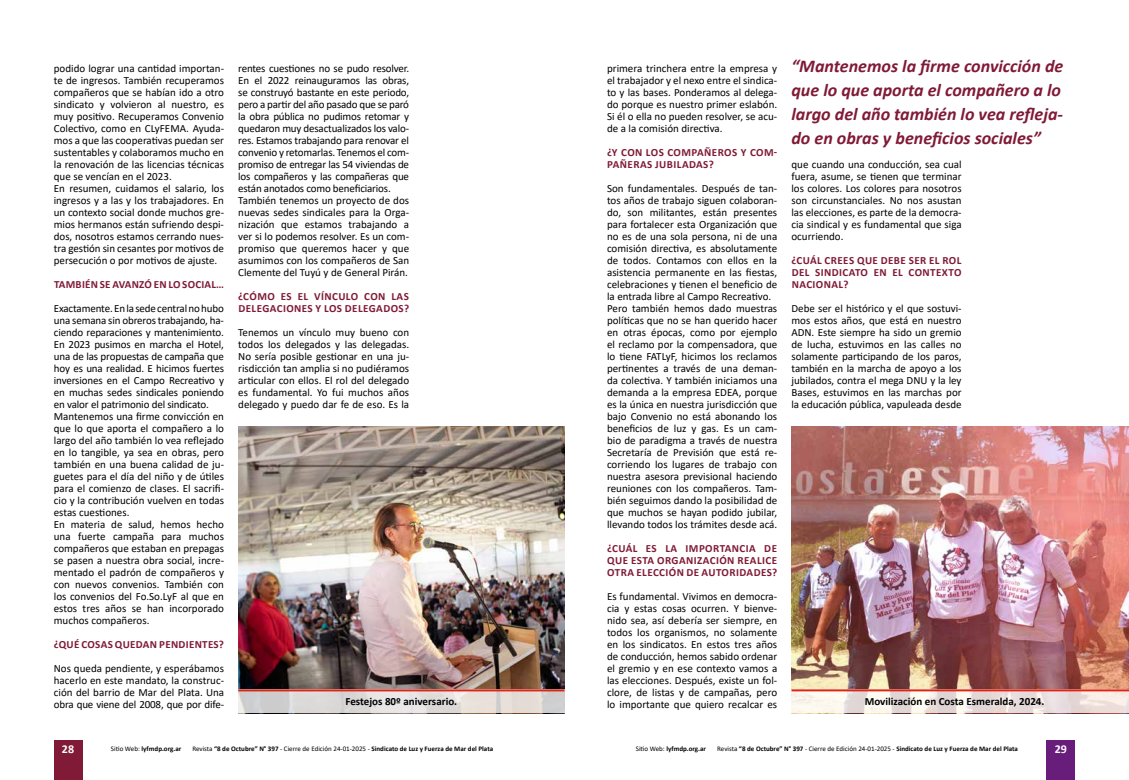
<style>
.page{position:relative;width:1129px;height:780px;background:#fff}
.page>*{position:absolute;margin:0;border:0;box-sizing:border-box;transform-origin:0 0}
.t1{font:italic 700 18px/24px "Calibri";color:#801a36}
.t2{font:700 12px "Calibri";color:#fff}
.t3{font:11px/12px "Calibri";color:#000;text-align:justify}
.t4{font:700 11px/12px "Calibri";letter-spacing:.04em;color:#801a36}
.t5{font:700 11px "Calibri";color:#000}
.t6{font:700 11px "Calibri";letter-spacing:.02em;color:#801a36}
.t7{font:700 7px "Calibri";color:#000}
.s1{font-weight:400}
</style>
<div class="page">
<img style="left:238px;top:426px;width:326px;height:263px">
<div style="left:54px;top:740px;width:28px;height:40px;background:#801a36"></div>
<img style="left:791px;top:426px;width:337px;height:263px">
<div style="left:1046px;top:740px;width:28px;height:40px;background:#691d7a"></div>
<svg style="left:238px;top:691px;width:326px;height:22px;background:#ddd7d5"></svg>
<hr style="left:238px;top:689px;width:326px;height:2px;background:#de2414">
<svg style="left:791px;top:691px;width:337px;height:22px"></svg>
<hr style="left:791px;top:689px;width:337px;height:2px;background:#de2414">
<p class="t3" style="left:54px;top:62px;width:172px;text-align:left">podido lograr una cantidad importan&shy;te de ingresos. También recuperamos compañeros que se habían ido a otro sindicato y volvieron al nuestro, es muy positivo. Recuperamos Convenio Colectivo, como en CLyFEMA. Ayuda&shy;mos a que las cooperativas puedan ser sustentables y colaboramos mucho en la renovación de las licencias técnicas que se vencían en el 2023.<br>En resumen, cuidamos el salario, los ingresos y a las y los trabajadores. En un contexto social donde muchos gre&shy;mios hermanos están sufriendo despi&shy;dos, nosotros estamos cerrando nues&shy;tra gestión sin cesantes por motivos de persecución o por motivos de ajuste.</p>
<p class="t6" style="left:54px;top:277px;width:171px">TAMBIÉN SE AVANZÓ EN LO SOCIAL…</p>
<p class="t3" style="left:54px;top:302px;width:172px;text-align:left">Exactamente. En la sede central no hubo una semana sin obreros trabajando, ha&shy;ciendo reparaciones y mantenimiento.<br>En 2023 pusimos en marcha el Hotel, una de las propuestas de campaña que hoy es una realidad. E hicimos fuertes inversiones en el Campo Recreativo y en muchas sedes sindicales poniendo en valor el patrimonio del sindicato.<br>Mantenemos una firme convicción en que lo que aporta el compañero a lo largo del año también lo vea reflejado en lo tangible, ya sea en obras, pero también en una buena calidad de ju&shy;guetes para el día del niño y de útiles para el comienzo de clases. El sacrifi&shy;cio y la contribución vuelven en todas estas cuestiones.<br>En materia de salud, hemos hecho una fuerte campaña para muchos compañeros que estaban en prepagas se pasen a nuestra obra social, incre&shy;mentado el padrón de compañeros y con nuevos convenios. También con los convenios del Fo.So.LyF al que en estos tres años se han incorporado muchos compañeros.</p>
<p class="t4" style="left:54px;top:638px;width:172px">¿QUÉ COSAS QUEDAN PENDIENTES?</p>
<p class="t3" style="left:54px;top:662px;width:172px">Nos queda pendiente, y esperábamos hacerlo en este mandato, la construc&shy;ción del barrio de Mar del Plata. Una obra que viene del 2008, que por dife-</p>
<h1 class="t1" style="left:791px;top:53px;width:273px">“Mantenemos la firme convicción de que lo que aporta el compañero a lo largo del año también lo vea refleja&shy;do en obras y beneficios sociales”</h1>
<p class="t3" style="left:238px;top:62px;width:172px;text-align:left">rentes cuestiones no se pudo resolver.<br>En el 2022 reinauguramos las obras, se construyó bastante en este periodo, pero a partir del año pasado que se paró la obra pública no pudimos retomar y quedaron muy desactualizados los valo&shy;res. Estamos trabajando para renovar el convenio y retomarlas. Tenemos el com&shy;promiso de entregar las 54 viviendas de los compañeros y las compañeras que están anotados como beneficiarios.<br>También tenemos un proyecto de dos nuevas sedes sindicales para la Orga&shy;nización que estamos trabajando a ver si lo podemos resolver. Es un com&shy;promiso que queremos hacer y que asumimos con los compañeros de San Clemente del Tuyú y de General Pirán.</p>
<p class="t4" style="left:238px;top:290px;width:172px">¿CÓMO ES EL VÍNCULO CON LAS<br>DELEGACIONES Y LOS DELEGADOS?</p>
<p class="t3" style="left:238px;top:326px;width:172px">Tenemos un vínculo muy bueno con todos los delegados y las delegadas.<br>No sería posible gestionar en una ju&shy;risdicción tan amplia si no pudiéramos articular con ellos. El rol del delegado es fundamental. Yo fui muchos años delegado y puedo dar fe de eso. Es la</p>
<p class="t3" style="left:607px;top:62px;width:172px">primera trinchera entre la empresa y el trabajador y el nexo entre el sindica&shy;to y las bases. Ponderamos al delega&shy;do porque es nuestro primer eslabón.<br>Si él o ella no pueden resolver, se acu&shy;de a la comisión directiva.</p>
<p class="t4" style="left:607px;top:146px;width:172px">¿Y CON LOS COMPAÑEROS Y COM-<br>PAÑERAS JUBILADAS?</p>
<p class="t3" style="left:607px;top:182px;width:172px;text-align:left">Son fundamentales. Después de tan&shy;tos años de trabajo siguen colaboran&shy;do, son militantes, están presentes para fortalecer esta Organización que no es de una sola persona, ni de una comisión directiva, es absolutamente de todos. Contamos con ellos en la asistencia permanente en las fiestas, celebraciones y tienen el beneficio de la entrada libre al Campo Recreativo.<br>Pero también hemos dado muestras políticas que no se han querido hacer en otras épocas, como por ejemplo el reclamo por la compensadora, que lo tiene FATLyF, hicimos los reclamos pertinentes a través de una deman&shy;da colectiva. Y también iniciamos una demanda a la empresa EDEA, porque es la única en nuestra jurisdicción que bajo Convenio no está abonando los beneficios de luz y gas. Es un cam&shy;bio de paradigma a través de nuestra Secretaría de Previsión que está re&shy;corriendo los lugares de trabajo con nuestra asesora previsional haciendo reuniones con los compañeros. Tam&shy;bién seguimos dando la posibilidad de que muchos se hayan podido jubilar, llevando todos los trámites desde acá.</p>
<p class="t4" style="left:607px;top:542px;width:172px;text-align:justify">¿CUÁL ES LA IMPORTANCIA DE QUE ESTA ORGANIZACIÓN REALICE OTRA ELECCIÓN DE AUTORIDADES?</p>
<p class="t3" style="left:607px;top:590px;width:172px">Es fundamental. Vivimos en democra&shy;cia y estas cosas ocurren. Y bienve&shy;nido sea, así debería ser siempre, en todos los organismos, no solamente en los sindicatos. En estos tres años de conducción, hemos sabido ordenar el gremio y en ese contexto vamos a las elecciones. Después, existe un fol&shy;clore, de listas y de campañas, pero lo importante que quiero recalcar es</p>
<p class="t3" style="left:791px;top:158px;width:172px">que cuando una conducción, sea cual fuera, asume, se tienen que terminar los colores. Los colores para nosotros son circunstanciales. No nos asustan las elecciones, es parte de la democra&shy;cia sindical y es fundamental que siga ocurriendo.</p>
<p class="t4" style="left:791px;top:254px;width:171px;text-align:justify">¿CUÁL CREES QUE DEBE SER EL ROL DEL SINDICATO EN EL CONTEXTO NACIONAL?</p>
<p class="t3" style="left:791px;top:302px;width:172px">Debe ser el histórico y el que sostuvi&shy;mos estos años, que está en nuestro ADN. Este siempre ha sido un gremio de lucha, estuvimos en las calles no solamente participando de los paros, también en la marcha de apoyo a los jubilados, contra el mega DNU y la ley Bases, estuvimos en las marchas por la educación pública, vapuleada desde</p>
<p class="t5" style="left:345px;top:694px;width:113px">Festejos 80º aniversario.</p>
<p class="t5" style="left:864px;top:694px;width:181px">Movilización en Costa Esmeralda, 2024.</p>
<p class="t2" style="left:62px;top:740px;width:14px">28</p>
<p class="t7" style="left:111px;top:743px;width:72px"><span class="s1">Sitio Web:</span> lyfmdp.org.ar</p>
<p class="t7" style="left:192px;top:743px;width:302px"><span class="s1">Revista</span> “8 de Octubre” N° 397 <span class="s1">- Cierre de Edición 24-01-2025 -</span> Sindicato de Luz y Fuerza de Mar del Plata</p>
<p class="t7" style="left:635px;top:743px;width:72px"><span class="s1">Sitio Web:</span> lyfmdp.org.ar</p>
<p class="t7" style="left:717px;top:743px;width:302px"><span class="s1">Revista</span> “8 de Octubre” N° 397 <span class="s1">- Cierre de Edición 24-01-2025 -</span> Sindicato de Luz y Fuerza de Mar del Plata</p>
<p class="t2" style="left:1054px;top:740px;width:14px">29</p>
</div>
